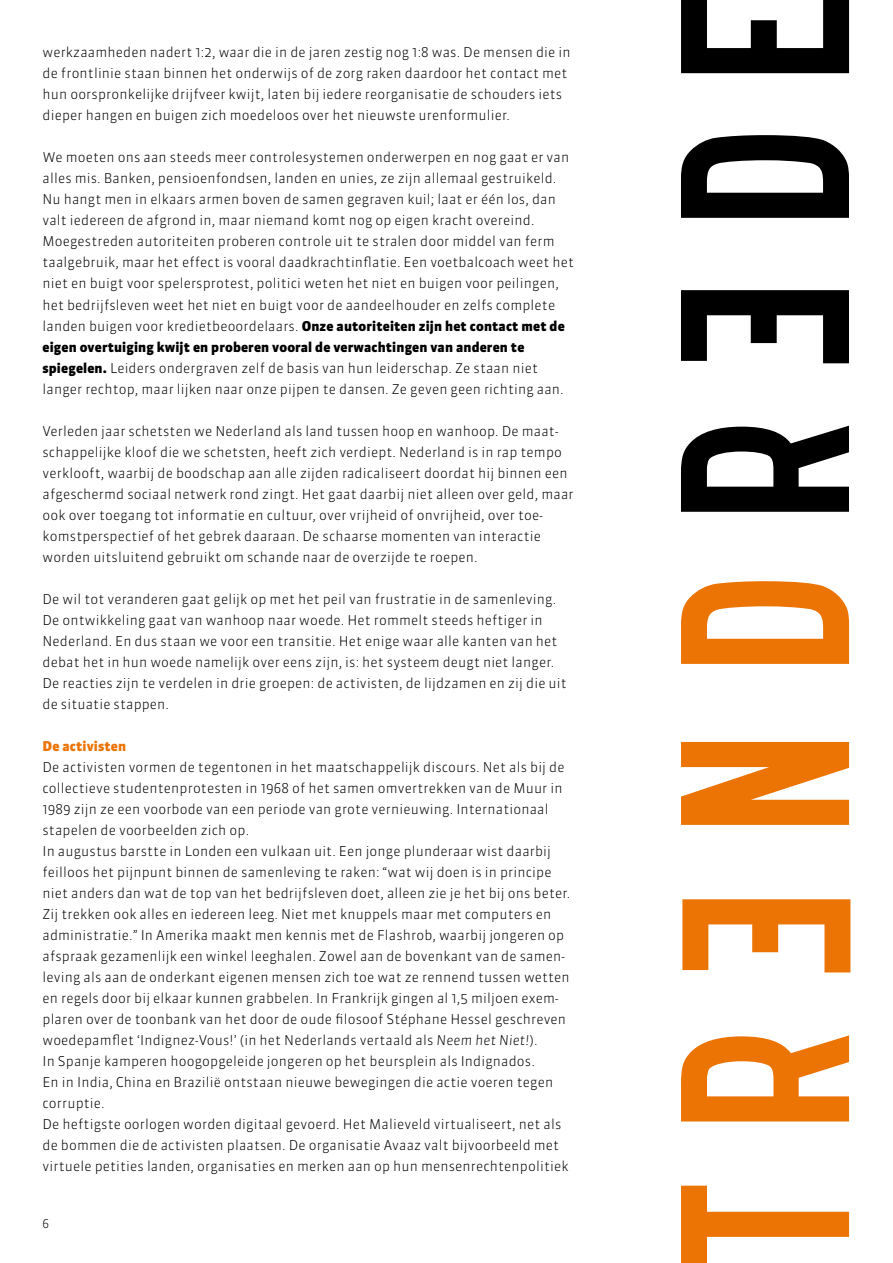
<style>
.page{position:relative;width:893px;height:1263px;background:#fff}
.page>*{position:absolute;margin:0;border:0;box-sizing:border-box;transform-origin:0 0}
.t1{font:300 13.5px/21px "Sanuk";letter-spacing:.01em;color:#000}
.t2{font:900 13.5px "Sanuk";letter-spacing:.01em;color:#ec7404}
.t3{font:300 12px "Sanuk";color:#000}
.s1{font-weight:900}
.s2{font-style:italic}
</style>
<div class="page">
<svg style="left:681px;top:1186px;width:168px;height:77px"></svg>
<svg style="left:681px;top:1035px;width:168px;height:86px"></svg>
<svg style="left:681px;top:0;width:168px;height:73px"></svg>
<svg style="left:681px;top:742px;width:168px;height:83px"></svg>
<svg style="left:681px;top:581px;width:168px;height:83px"></svg>
<svg style="left:681px;top:426px;width:168px;height:86px"></svg>
<svg style="left:681px;top:135px;width:168px;height:83px"></svg>
<svg style="left:681px;top:290px;width:168px;height:73px"></svg>
<svg style="left:682px;top:899px;width:168px;height:73px"></svg>
<p class="t1" style="left:43px;top:42px;width:530px">werkzaamheden nadert 1:2, waar die in de jaren zestig nog 1:8 was. De mensen die in de frontlinie staan binnen het onderwijs of de zorg raken daardoor het contact met hun oorspronkelijke drijfveer kwijt, laten bij iedere reorganisatie de schouders iets dieper hangen en buigen zich moedeloos over het nieuwste urenformulier.</p>
<p class="t1" style="left:43px;top:147px;width:533px">We moeten ons aan steeds meer controlesystemen onderwerpen en nog gaat er van alles mis. Banken, pensioenfondsen, landen en unies, ze zijn allemaal gestruikeld.<br>Nu hangt men in elkaars armen boven de samen gegraven kuil; laat er één los, dan valt iedereen de afgrond in, maar niemand komt nog op eigen kracht overeind.<br>Moegestreden autoriteiten proberen controle uit te stralen door middel van ferm taalgebruik, maar het effect is vooral daadkrachtinflatie. Een voetbalcoach weet het niet en buigt voor spelersprotest, politici weten het niet en buigen voor peilingen, het bedrijfsleven weet het niet en buigt voor de aandeelhouder en zelfs complete landen buigen voor kredietbeoordelaars. <span class="s1">Onze autoriteiten zijn het contact met de eigen overtuiging kwijt en proberen vooral de verwachtingen van anderen te spiegelen.</span> Leiders ondergraven zelf de basis van hun leiderschap. Ze staan niet langer rechtop, maar lijken naar onze pijpen te dansen. Ze geven geen richting aan.</p>
<p class="t1" style="left:43px;top:420px;width:533px">Verleden jaar schetsten we Nederland als land tussen hoop en wanhoop. De maat&shy;schappelijke kloof die we schetsten, heeft zich verdiept. Nederland is in rap tempo verklooft, waarbij de boodschap aan alle zijden radicaliseert doordat hij binnen een afgeschermd sociaal netwerk rond zingt. Het gaat daarbij niet alleen over geld, maar ook over toegang tot informatie en cultuur, over vrijheid of onvrijheid, over toe&shy;komstperspectief of het gebrek daaraan. De schaarse momenten van interactie worden uitsluitend gebruikt om schande naar de overzijde te roepen.</p>
<p class="t1" style="left:43px;top:588px;width:526px">De wil tot veranderen gaat gelijk op met het peil van frustratie in de samenleving.<br>De ontwikkeling gaat van wanhoop naar woede. Het rommelt steeds heftiger in Nederland. En dus staan we voor een transitie. Het enige waar alle kanten van het debat het in hun woede namelijk over eens zijn, is: het systeem deugt niet langer.<br>De reacties zijn te verdelen in drie groepen: de activisten, de lijdzamen en zij die uit de situatie stappen.</p>
<p class="t2" style="left:43px;top:737px;width:85px">De activisten</p>
<p class="t1" style="left:43px;top:756px;width:529px">De activisten vormen de tegentonen in het maatschappelijk discours. Net als bij de collectieve studentenprotesten in 1968 of het samen omvertrekken van de Muur in 1989 zijn ze een voorbode van een periode van grote vernieuwing. Internationaal stapelen de voorbeelden zich op.<br>In augustus barstte in Londen een vulkaan uit. Een jonge plunderaar wist daarbij feilloos het pijnpunt binnen de samenleving te raken: “wat wij doen is in principe niet anders dan wat de top van het bedrijfsleven doet, alleen zie je het bij ons beter.<br>Zij trekken ook alles en iedereen leeg. Niet met knuppels maar met computers en administratie.” In Amerika maakt men kennis met de Flashrob, waarbij jongeren op afspraak gezamenlijk een winkel leeghalen. Zowel aan de bovenkant van de samen&shy;leving als aan de onderkant eigenen mensen zich toe wat ze rennend tussen wetten en regels door bij elkaar kunnen grabbelen. In Frankrijk gingen al 1,5 miljoen exem&shy;plaren over de toonbank van het door de oude filosoof Stéphane Hessel geschreven woedepamflet ‘Indignez-Vous!’ (in het Nederlands vertaald als <span class="s2">Neem het Niet!</span>).<br>In Spanje kamperen hoogopgeleide jongeren op het beursplein als Indignados.<br>En in India, China en Brazilië ontstaan nieuwe bewegingen die actie voeren tegen corruptie.<br>De heftigste oorlogen worden digitaal gevoerd. Het Malieveld virtualiseert, net als de bommen die de activisten plaatsen. De organisatie Avaaz valt bijvoorbeeld met virtuele petities landen, organisaties en merken aan op hun mensenrechtenpolitiek</p>
<p class="t3" style="left:43px;top:1216px;width:8px">6</p>
</div>
